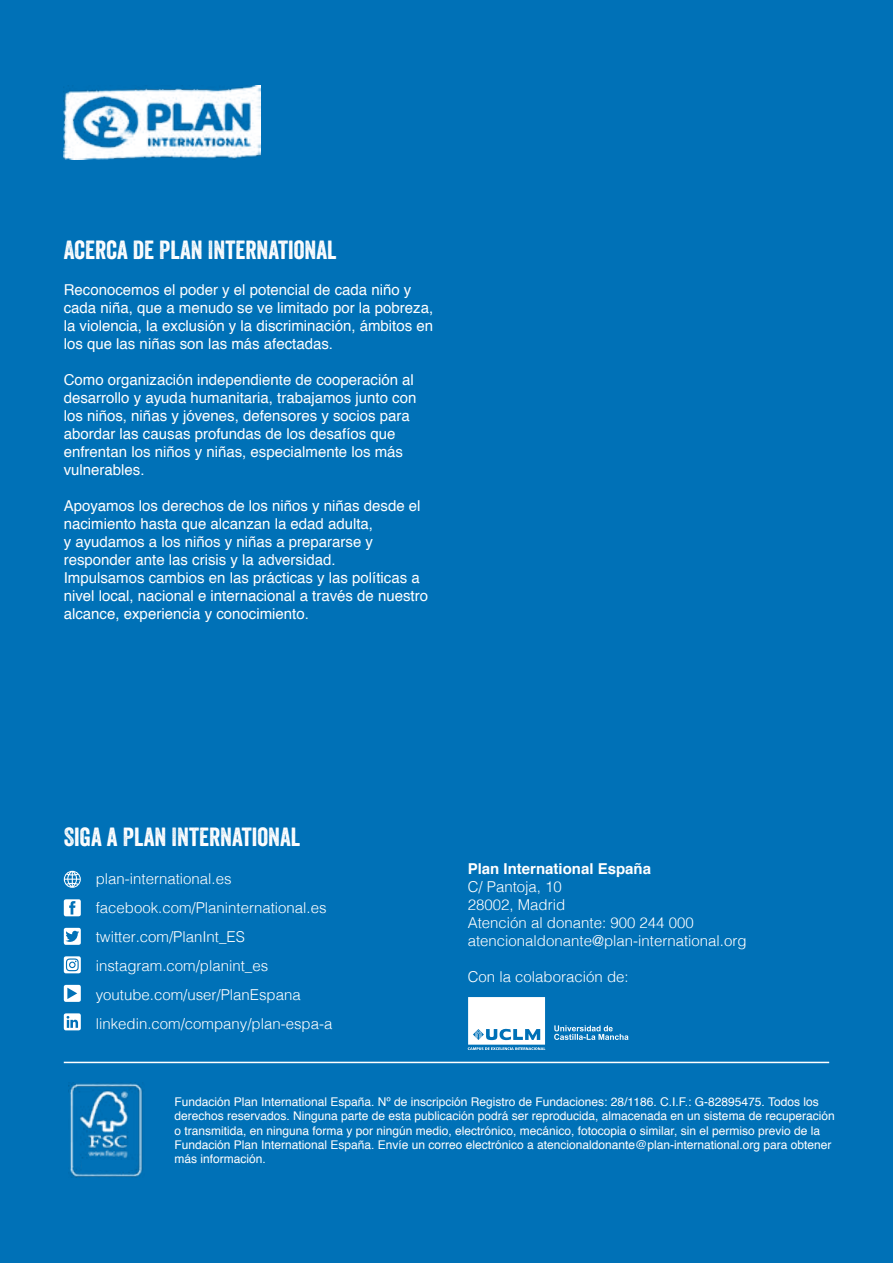
<style>
.page{position:relative;width:893px;height:1263px;background:#0071b7}
.page>*{position:absolute;margin:0;border:0;box-sizing:border-box;transform-origin:0 0}
.t1{font:25.5px "Veneer";color:#fff}
.t2{font:15px/18px "Helvetica";color:#fff}
.t3{font:300 15px/29.1px "Helvetica";color:#fff}
.t4{font:700 15px "Helvetica";color:#fff}
.t5{font:12px/14.4px "Helvetica";color:#fff}
</style>
<div class="page">
<img style="left:64px;top:85px;width:196px;height:75px">
<hr style="left:64px;top:1062px;width:765px;height:1px;background:#fff">
<svg style="left:64px;top:871px;width:17px;height:17px"></svg>
<svg style="left:64px;top:899px;width:17px;height:17px"></svg>
<svg style="left:64px;top:928px;width:17px;height:17px"></svg>
<svg style="left:64px;top:956px;width:17px;height:17px"></svg>
<svg style="left:64px;top:985px;width:17px;height:17px"></svg>
<svg style="left:64px;top:1013px;width:17px;height:17px"></svg>
<img style="left:69px;top:1082px;width:74px;height:96px">
<svg style="left:554px;top:1025px;width:74px;height:15px"></svg>
<svg style="left:468px;top:997px;width:77px;height:53px;background:#d3e6f2"></svg>
<div style="left:83px;top:1160px;width:51px;height:10px;background:#0071b7"></div>
<h1 class="t1" style="left:64px;top:234px;width:274px">ACERCA DE PLAN INTERNATIONAL</h1>
<p class="t2" style="left:64px;top:281px;width:371px">Reconocemos el poder y el potencial de cada niño y cada niña, que a menudo se ve limitado por la pobreza, la violencia, la exclusión y la discriminación, ámbitos en los que las niñas son las más afectadas.</p>
<p class="t2" style="left:64px;top:371px;width:354px">Como organización independiente de cooperación al desarrollo y ayuda humanitaria, trabajamos junto con los niños, niñas y jóvenes, defensores y socios para abordar las causas profundas de los desafíos que enfrentan los niños y niñas, especialmente los más vulnerables.</p>
<p class="t2" style="left:64px;top:497px;width:366px">Apoyamos los derechos de los niños y niñas desde el nacimiento hasta que alcanzan la edad adulta,<br>y ayudamos a los niños y niñas a prepararse y responder ante las crisis y la adversidad.<br>Impulsamos cambios en las prácticas y las políticas a nivel local, nacional e internacional a través de nuestro alcance, experiencia y conocimiento.</p>
<h1 class="t1" style="left:64px;top:821px;width:238px">SIGA A PLAN INTERNATIONAL</h1>
<p class="t3" style="left:96px;top:863px;width:238px">plan-international.es facebook.com/Planinternational.es twitter.com/PlanInt_ES instagram.com/planint_es youtube.com/user/PlanEspana linkedin.com/company/plan-espa-a</p>
<p class="t4" style="left:468px;top:856px;width:185px">Plan International España</p>
<p class="t3" style="left:468px;top:876px;width:280px;line-height:18px">C/ Pantoja, 10<br>28002, Madrid<br>Atención al donante: 900 244 000 atencionaldonante@plan-international.org</p>
<p class="t3" style="left:468px;top:961px;width:162px">Con la colaboración de:</p>
<p class="t5" style="left:174px;top:1095px;width:662px">Fundación Plan International España. Nº de inscripción Registro de Fundaciones: 28/1186. C.I.F.: G-82895475. Todos los derechos reservados. Ninguna parte de esta publicación podrá ser reproducida, almacenada en un sistema de recuperación o transmitida, en ninguna forma y por ningún medio, electrónico, mecánico, fotocopia o similar, sin el permiso previo de la Fundación Plan International España. Envíe un correo electrónico a atencionaldonante@plan-international.org para obtener más información.</p>
</div>
